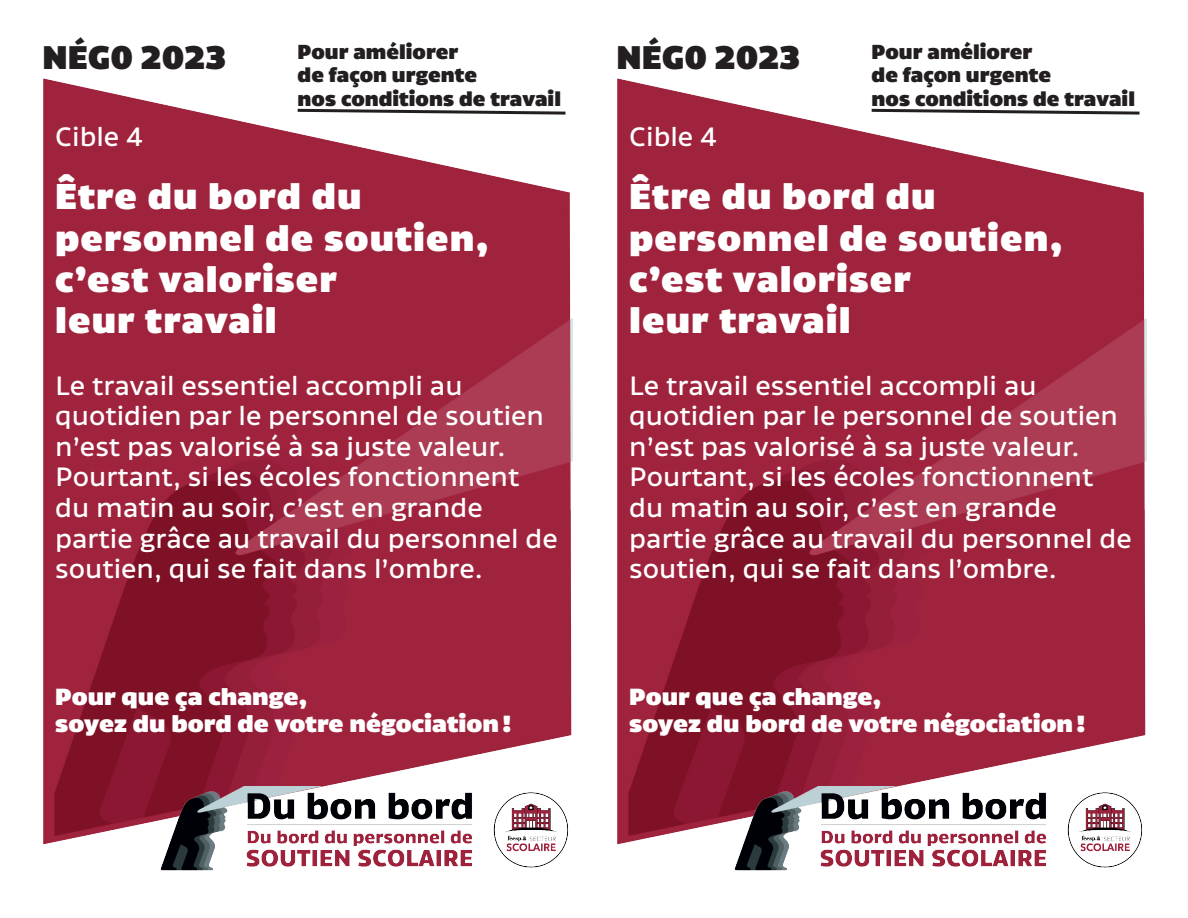
<style>
.page{position:relative;width:1188px;height:918px;background:#fff}
.page>*{position:absolute;margin:0;border:0;box-sizing:border-box;transform-origin:0 0}
.t1{font:900 34.5px/41.4px "Canal";letter-spacing:.03em;color:#fff}
.t2{font:900 31.5px "Canal";color:#231f20}
.t3{font:25.5px/30.6px "Canal";color:#fff}
.t4{font:900 22.5px/27px "Canal";color:#fff}
.t5{font:900 19.5px/23.4px "Canal";color:#231f20}
</style>
<div class="page">
<img style="left:43px;top:78px;width:530px;height:767px">
<svg style="left:295px;top:107px;width:274px;height:9px"></svg>
<img style="left:152px;top:786px;width:421px;height:85px">
<img style="left:617px;top:78px;width:530px;height:767px">
<svg style="left:869px;top:107px;width:274px;height:9px"></svg>
<img style="left:726px;top:786px;width:421px;height:85px">
<p class="t2" style="left:43px;top:40px;width:185px">NÉG0 2023</p>
<p class="t5" style="left:298px;top:41px;width:265px">Pour améliorer<br>de façon urgente<br>nos conditions de travail</p>
<p class="t2" style="left:617px;top:40px;width:185px">NÉG0 2023</p>
<p class="t3" style="left:629px;top:119px;width:89px">Cible 4</p>
<h1 class="t1" style="left:629px;top:177px;width:435px">Être du bord du personnel de soutien, c’est valoriser<br>leur travail</h1>
<p class="t5" style="left:872px;top:41px;width:265px">Pour améliorer<br>de façon urgente<br>nos conditions de travail</p>
<p class="t3" style="left:55px;top:119px;width:89px">Cible 4</p>
<h1 class="t1" style="left:55px;top:177px;width:435px">Être du bord du personnel de soutien, c’est valoriser<br>leur travail</h1>
<p class="t3" style="left:55px;top:367px;width:504px">Le travail essentiel accompli au quotidien par le personnel de soutien n’est pas valorisé à sa juste valeur.<br>Pourtant, si les écoles fonctionnent du matin au soir, c’est en grande partie grâce au travail du personnel de soutien, qui se fait dans l’ombre.</p>
<p class="t4" style="left:55px;top:684px;width:458px">Pour que ça change,<br>soyez du bord de votre négociation !</p>
<p class="t3" style="left:629px;top:367px;width:504px">Le travail essentiel accompli au quotidien par le personnel de soutien n’est pas valorisé à sa juste valeur.<br>Pourtant, si les écoles fonctionnent du matin au soir, c’est en grande partie grâce au travail du personnel de soutien, qui se fait dans l’ombre.</p>
<p class="t4" style="left:629px;top:684px;width:458px">Pour que ça change,<br>soyez du bord de votre négociation !</p>
</div>
